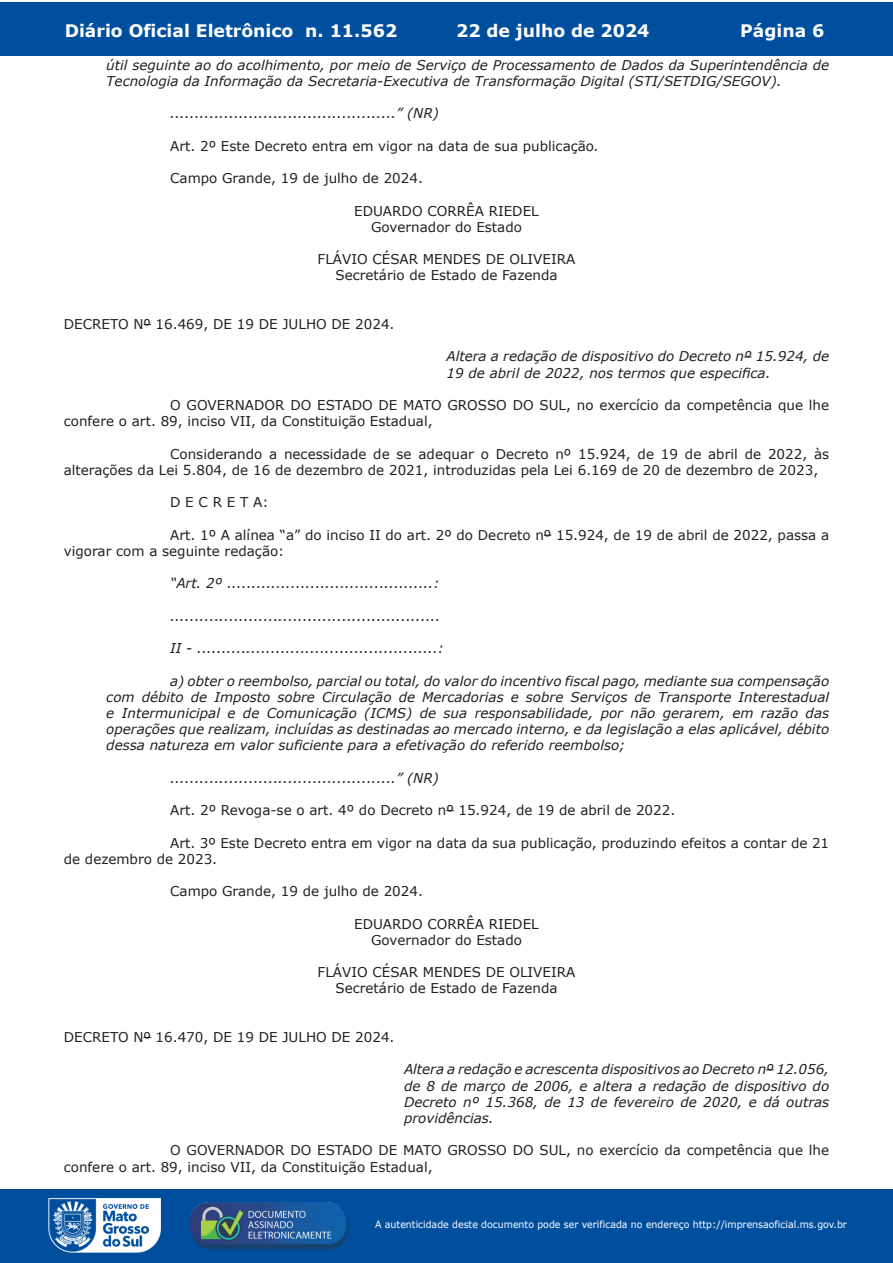
<style>
.page{position:relative;width:893px;height:1263px;background:#fff}
.page>*{position:absolute;margin:0;border:0;box-sizing:border-box;transform-origin:0 0}
.t1{font:700 17.25px "Verdana";color:#fff}
.t2{font:italic 13.5px/16.2px "Verdana";color:#231f20}
.t3{font:13.5px/16.2px "Verdana";color:#231f20}
.t4{font:9.9px "Verdana";color:#fff;scale:.95 1}
.s1{font-style:italic}
</style>
<div class="page">
<div style="left:0;top:2px;width:893px;height:53px;background:#004f9f"></div>
<div style="left:1px;top:1189px;width:892px;height:74px;background:#004f9f"></div>
<img style="left:49px;top:1198px;width:111px;height:54px">
<img style="left:185px;top:1201px;width:168px;height:54px">
<p class="t1" style="left:65px;top:18px;width:334px">Diário Oficial Eletrônico n. 11.562</p>
<p class="t1" style="left:456px;top:18px;width:195px">22 de julho de 2024</p>
<p class="t1" style="left:740px;top:18px;width:86px">Página 6</p>
<p class="t2" style="left:106px;top:57px;width:724px">útil seguinte ao do acolhimento, por meio de Serviço de Processamento de Dados da Superintendência de<br>Tecnologia da Informação da Secretaria-Executiva de Transformação Digital (STI/SETDIG/SEGOV).</p>
<p class="t2" style="left:170px;top:105px;width:270px">..............................................” (NR)</p>
<p class="t3" style="left:170px;top:138px;width:430px">Art. 2º Este Decreto entra em vigor na data de sua publicação<span class="s1">.</span></p>
<p class="t3" style="left:170px;top:170px;width:254px">Campo Grande, 19 de julho de 2024.</p>
<p class="t3" style="left:354px;top:203px;width:186px;text-align:center">EDUARDO CORRÊA RIEDEL<br>Governador do Estado</p>
<p class="t3" style="left:318px;top:251px;width:259px;text-align:center">FLÁVIO CÉSAR MENDES DE OLIVEIRA<br>Secretário de Estado de Fazenda</p>
<p class="t3" style="left:64px;top:316px;width:332px">DECRETO Nº 16.469, DE 19 DE JULHO DE 2024.</p>
<p class="t2" style="left:446px;top:348px;width:384px">Altera a redação de dispositivo do Decreto nº 15.924, de<br>19 de abril de 2022, nos termos que especifica.</p>
<p class="t3" style="left:64px;top:397px;width:767px;text-indent:106px">O GOVERNADOR DO ESTADO DE MATO GROSSO DO SUL, no exercício da competência que lhe confere o art. 89, inciso VII, da Constituição Estadual,</p>
<p class="t3" style="left:64px;top:446px;width:767px;text-indent:106px">Considerando a necessidade de se adequar o Decreto nº 15.924, de 19 de abril de 2022, às alterações da Lei 5.804, de 16 de dezembro de 2021, introduzidas pela Lei 6.169 de 20 de dezembro de 2023,</p>
<p class="t3" style="left:170px;top:494px;width:100px">D E C R E T A:</p>
<p class="t3" style="left:64px;top:527px;width:767px;text-indent:106px">Art. 1º A alínea “a” do inciso II do art. 2º do Decreto nº 15.924, de 19 de abril de 2022, passa a vigorar com a seguinte redação:</p>
<p class="t2" style="left:170px;top:575px;width:271px">“Art. 2º ..........................................:</p>
<p class="t2" style="left:170px;top:608px;width:272px">.......................................................</p>
<p class="t2" style="left:170px;top:640px;width:275px">II - .................................................:</p>
<p class="t2" style="left:106px;top:672px;width:724px;text-align:justify;text-indent:64px">a) obter o reembolso, parcial ou total, do valor do incentivo fiscal pago, mediante sua compensação com débito de Imposto sobre Circulação de Mercadorias e sobre Serviços de Transporte Interestadual e Intermunicipal e de Comunicação (ICMS) de sua responsabilidade, por não gerarem, em razão das operações que realizam, incluídas as destinadas ao mercado interno, e da legislação a elas aplicável, débito dessa natureza em valor suficiente para a efetivação do referido reembolso;</p>
<p class="t2" style="left:170px;top:770px;width:270px">..............................................” (NR)</p>
<p class="t3" style="left:170px;top:802px;width:507px">Art. 2º Revoga-se o art. 4º do Decreto nº 15.924, de 19 de abril de 2022.</p>
<p class="t3" style="left:64px;top:834px;width:767px;text-indent:106px">Art. 3º Este Decreto entra em vigor na data da sua publicação, produzindo efeitos a contar de 21 de dezembro de 2023.</p>
<p class="t3" style="left:170px;top:883px;width:254px">Campo Grande, 19 de julho de 2024.</p>
<p class="t3" style="left:354px;top:915px;width:186px;text-align:center">EDUARDO CORRÊA RIEDEL<br>Governador do Estado</p>
<p class="t3" style="left:318px;top:964px;width:259px;text-align:center">FLÁVIO CÉSAR MENDES DE OLIVEIRA<br>Secretário de Estado de Fazenda</p>
<p class="t3" style="left:64px;top:1029px;width:332px">DECRETO Nº 16.470, DE 19 DE JULHO DE 2024.</p>
<p class="t2" style="left:404px;top:1061px;width:427px;text-align:justify">Altera a redação e acrescenta dispositivos ao Decreto nº 12.056, de 8 de março de 2006, e altera a redação de dispositivo do Decreto nº 15.368, de 13 de fevereiro de 2020, e dá outras providências.</p>
<p class="t3" style="left:64px;top:1142px;width:767px;text-indent:106px">O GOVERNADOR DO ESTADO DE MATO GROSSO DO SUL, no exercício da competência que lhe confere o art. 89, inciso VII, da Constituição Estadual,</p>
<p class="t4" style="left:375px;top:1218px;width:498px">A autenticidade deste documento pode ser verificada no endereço http://imprensaoficial.ms.gov.br</p>
</div>
